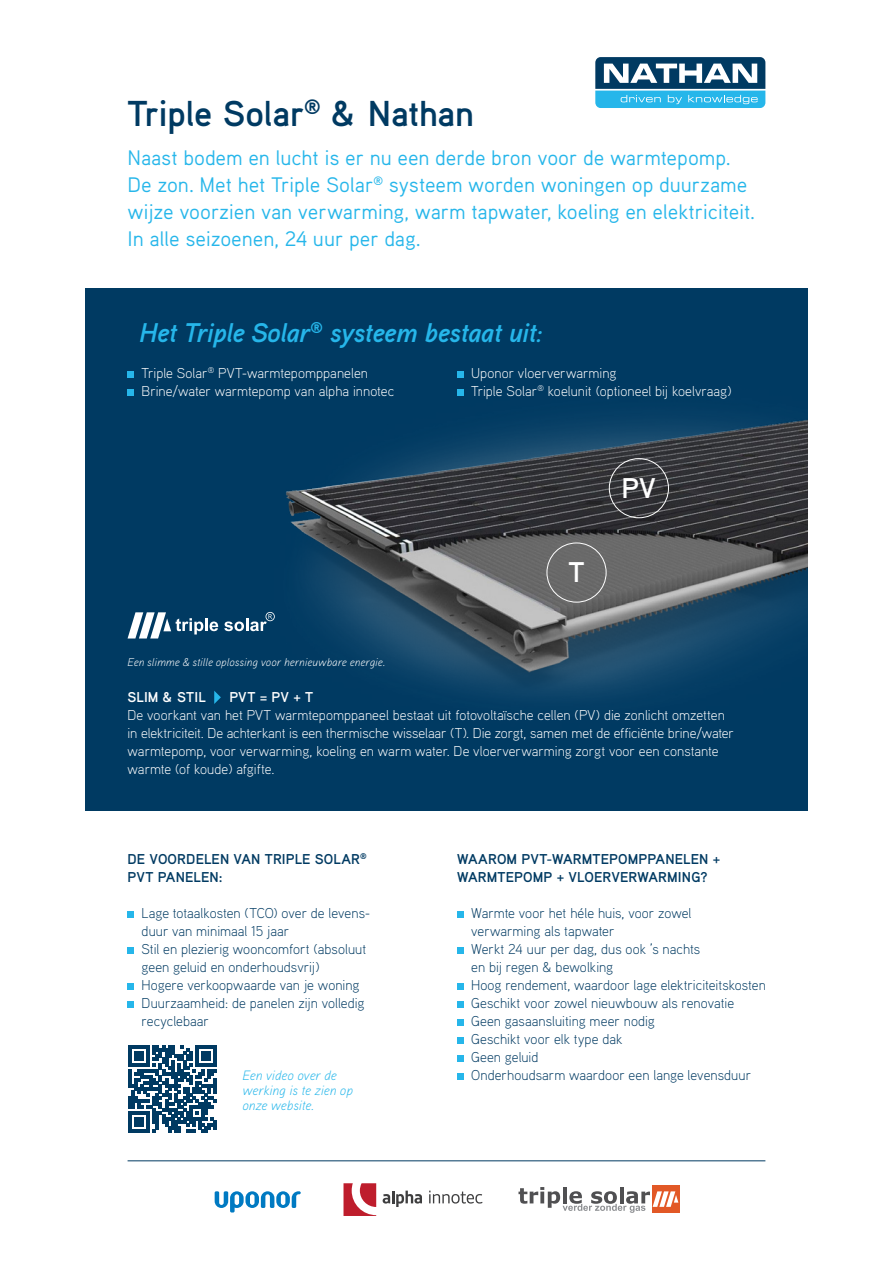
<style>
.page{position:relative;width:893px;height:1263px;background:#fff}
.page>*{position:absolute;margin:0;border:0;box-sizing:border-box;transform-origin:0 0}
.t1{font:700 36px "Aaux Pro";letter-spacing:-.01em;color:#003a62}
.t2{font:700 28.5px "Aaux Pro";color:#fff}
.t3{font:italic 700 27px "Aaux Pro";letter-spacing:-.02em;color:#26b6ea}
.t4{font:21px/27px "Aaux Pro";letter-spacing:-.005em;color:#26b6ea}
.t5{font:300 14.25px/18px "Aaux Pro";letter-spacing:.005em;color:#003a62}
.t6{font:300 14.25px/18px "Aaux Pro";color:#fff}
.t7{font:700 14.25px/18px "Aaux Pro";letter-spacing:.01em;color:#003a62}
.t8{font:700 14.25px "Aaux Pro";letter-spacing:.005em;color:#fff}
.t9{font:italic 300 13.5px/15px "Aaux Pro";color:#26b6ea}
.t10{font:italic 300 11.25px "Aaux Pro";letter-spacing:.01em;color:#fff}
</style>
<div class="page">
<div style="left:85px;top:288px;width:723px;height:522px;background:#003a62"></div>
<svg style="left:128px;top:912px;width:6px;height:6px"></svg>
<svg style="left:128px;top:948px;width:6px;height:6px"></svg>
<svg style="left:128px;top:984px;width:6px;height:6px"></svg>
<svg style="left:128px;top:1002px;width:6px;height:6px"></svg>
<svg style="left:457px;top:912px;width:6px;height:6px"></svg>
<svg style="left:457px;top:948px;width:6px;height:6px"></svg>
<svg style="left:457px;top:984px;width:6px;height:6px"></svg>
<svg style="left:457px;top:1002px;width:6px;height:6px"></svg>
<svg style="left:457px;top:1020px;width:6px;height:6px"></svg>
<svg style="left:457px;top:1038px;width:6px;height:6px"></svg>
<svg style="left:457px;top:1056px;width:6px;height:6px"></svg>
<svg style="left:457px;top:1074px;width:6px;height:6px"></svg>
<img style="left:150px;top:371px;width:658px;height:333px">
<div style="left:609px;top:458px;width:60px;height:60px;border:1px solid #fff;border-radius:50%"></div>
<div style="left:547px;top:543px;width:59px;height:59px;border:1px solid #fff;border-radius:50%"></div>
<svg style="left:128px;top:612px;width:90px;height:26px"></svg>
<svg style="left:224px;top:612px;width:51px;height:19px"></svg>
<svg style="left:128px;top:372px;width:6px;height:6px"></svg>
<svg style="left:128px;top:390px;width:6px;height:6px"></svg>
<svg style="left:457px;top:372px;width:6px;height:6px"></svg>
<svg style="left:457px;top:390px;width:6px;height:6px"></svg>
<hr style="left:128px;top:1160px;width:637px;height:1px;background:#003a62">
<svg style="left:595px;top:57px;width:170px;height:51px"></svg>
<svg style="left:129px;top:1045px;width:87px;height:88px"></svg>
<svg style="left:383px;top:1190px;width:39px;height:17px"></svg>
<svg style="left:429px;top:1190px;width:53px;height:13px"></svg>
<svg style="left:343px;top:1183px;width:33px;height:33px"></svg>
<svg style="left:215px;top:1191px;width:86px;height:21px"></svg>
<div style="left:652px;top:1185px;width:27px;height:28px;background:#e25826"></div>
<svg style="left:518px;top:1187px;width:160px;height:26px"></svg>
<p class="t1" style="left:128px;top:90px;width:348px">Triple Solar<sup>®</sup> &amp; Nathan</p>
<p class="t4" style="left:128px;top:143px;width:629px">Naast bodem en lucht is er nu een derde bron voor de warmtepomp.<br>De zon. Met het Triple Solar<sup>®</sup> systeem worden woningen op duurzame wijze voorzien van verwarming, warm tapwater, koeling en elektriciteit.<br>In alle seizoenen, 24 uur per dag.</p>
<p class="t3" style="left:139px;top:315px;width:405px">Het Triple Solar<sup>®</sup> systeem bestaat uit:</p>
<p class="t6" style="left:142px;top:364px;width:228px">Triple Solar<sup>®</sup> PVT-warmtepomppanelen</p>
<p class="t6" style="left:142px;top:382px;width:254px">Brine/water warmtepomp van alpha innotec</p>
<p class="t10" style="left:128px;top:655px;width:259px">Een slimme &amp; stille oplossing voor hernieuwbare energie.</p>
<p class="t6" style="left:471px;top:364px;width:147px">Uponor vloerverwarming</p>
<p class="t6" style="left:471px;top:382px;width:262px">Triple Solar<sup>®</sup> koelunit (optioneel bij koelvraag)</p>
<p class="t2" style="left:568px;top:554px;width:18px">T</p>
<p class="t2" style="left:622px;top:470px;width:36px">PV</p>
<p class="t8" style="left:128px;top:688px;width:80px">SLIM &amp; STIL</p>
<p class="t8" style="left:229px;top:688px;width:85px">PVT = PV + T</p>
<p class="t6" style="left:128px;top:706px;width:608px">De voorkant van het PVT warmtepomppaneel bestaat uit fotovoltaïsche cellen (PV) die zonlicht omzetten in elektriciteit. De achterkant is een thermische wisselaar (T). Die zorgt, samen met de efficiënte brine/water warmtepomp, voor verwarming, koeling en warm water. De vloerverwarming zorgt voor een constante</p>
<p class="t6" style="left:128px;top:760px;width:148px">warmte (of koude) afgifte.</p>
<p class="t7" style="left:128px;top:850px;width:241px">DE VOORDELEN VAN TRIPLE SOLAR<sup>®<br></sup>PVT PANELEN:</p>
<p class="t5" style="left:142px;top:904px;width:230px">Lage totaalkosten (TCO) over de levens&shy;duur van minimaal 15 jaar</p>
<p class="t5" style="left:142px;top:940px;width:226px">Stil en plezierig wooncomfort (absoluut geen geluid en onderhoudsvrij)</p>
<p class="t5" style="left:142px;top:976px;width:219px">Hogere verkoopwaarde van je woning</p>
<p class="t5" style="left:142px;top:994px;width:224px">Duurzaamheid: de panelen zijn volledig recyclebaar</p>
<p class="t9" style="left:242px;top:1067px;width:112px">Een video over de werking is te zien op onze website.</p>
<p class="t7" style="left:457px;top:850px;width:265px">WAAROM PVT-WARMTEPOMPPANELEN +<br>WARMTEPOMP + VLOERVERWARMING?</p>
<p class="t5" style="left:471px;top:904px;width:222px">Warmte voor het héle huis, voor zowel verwarming als tapwater</p>
<p class="t5" style="left:471px;top:940px;width:231px">Werkt 24 uur per dag, dus ook ’s nachts en bij regen &amp; bewolking</p>
<p class="t5" style="left:471px;top:976px;width:296px">Hoog rendement, waardoor lage elektriciteitskosten</p>
<p class="t5" style="left:471px;top:994px;width:265px">Geschikt voor zowel nieuwbouw als renovatie</p>
<p class="t5" style="left:471px;top:1012px;width:185px">Geen gasaansluiting meer nodig</p>
<p class="t5" style="left:471px;top:1030px;width:153px">Geschikt voor elk type dak</p>
<p class="t5" style="left:471px;top:1048px;width:69px">Geen geluid</p>
<p class="t5" style="left:471px;top:1066px;width:281px">Onderhoudsarm waardoor een lange levensduur</p>
</div>
